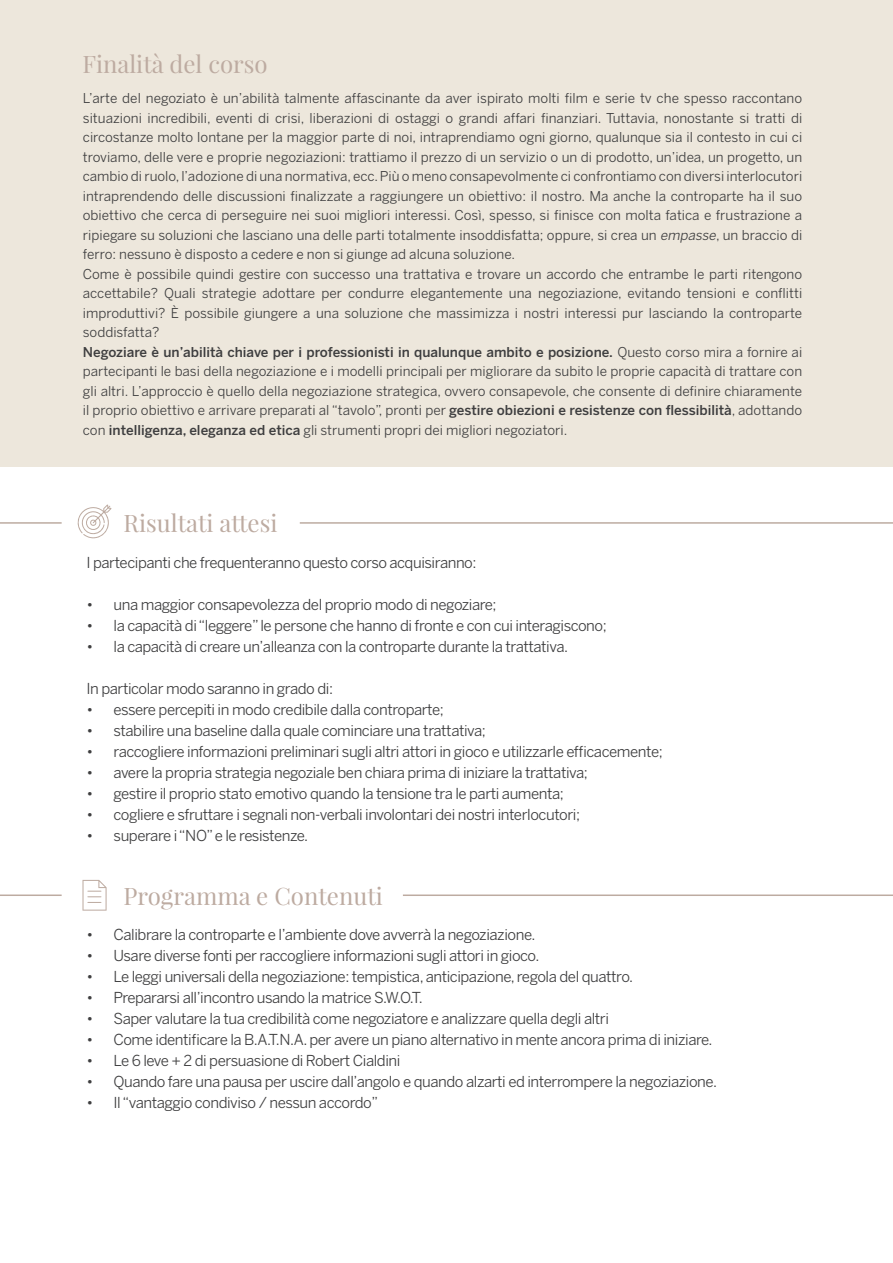
<style>
.page{position:relative;width:893px;height:1263px;background:#fff}
.page>*{position:absolute;margin:0;border:0;box-sizing:border-box;transform-origin:0 0}
.t1{font:24px "Playfair Display";color:#bdaba1}
.t2{font:15px "Benton Sans";letter-spacing:-.03em;color:#3e3e3f}
.t3{font:13.5px/19.5px "Benton Sans";color:#3e3e3f;text-align:justify}
.s1{font-style:italic}
.s2{font-weight:500}
</style>
<div class="page">
<div style="left:0;top:0;width:893px;height:467px;background:#ede7dc"></div>
<svg style="left:82px;top:880px;width:25px;height:31px"></svg>
<hr style="left:0;top:894px;width:62px;height:2px;background:#bdaba1">
<hr style="left:0;top:522px;width:62px;height:2px;background:#bdaba1">
<hr style="left:403px;top:894px;width:490px;height:2px;background:#bdaba1">
<hr style="left:300px;top:522px;width:593px;height:2px;background:#bdaba1">
<svg style="left:77px;top:504px;width:34px;height:35px"></svg>
<p class="t1" style="left:82px;top:49px;width:187px">Finalità del corso</p>
<p class="t3" style="left:83px;top:88px;width:721px">L’arte del negoziato è un’abilità talmente affascinante da aver ispirato molti film e serie tv che spesso raccontano situazioni incredibili, eventi di crisi, liberazioni di ostaggi o grandi affari finanziari. Tuttavia, nonostante si tratti di circostanze molto lontane per la maggior parte di noi, intraprendiamo ogni giorno, qualunque sia il contesto in cui ci troviamo, delle vere e proprie negoziazioni: trattiamo il prezzo di un servizio o un di prodotto, un’idea, un progetto, un cambio di ruolo, l’adozione di una normativa, ecc. Più o meno consapevolmente ci confrontiamo con diversi interlocutori intraprendendo delle discussioni finalizzate a raggiungere un obiettivo: il nostro. Ma anche la controparte ha il suo obiettivo che cerca di perseguire nei suoi migliori interessi. Così, spesso, si finisce con molta fatica e frustrazione a ripiegare su soluzioni che lasciano una delle parti totalmente insoddisfatta; oppure, si crea un <span class="s1">empasse</span>, un braccio di ferro: nessuno è disposto a cedere e non si giunge ad alcuna soluzione.</p>
<p class="t3" style="left:83px;top:264px;width:721px">Come è possibile quindi gestire con successo una trattativa e trovare un accordo che entrambe le parti ritengono accettabile? Quali strategie adottare per condurre elegantemente una negoziazione, evitando tensioni e conflitti improduttivi? È possibile giungere a una soluzione che massimizza i nostri interessi pur lasciando la controparte soddisfatta?</p>
<p class="t3" style="left:83px;top:342px;width:721px"><span class="s2">Negoziare è un’abilità chiave per i professionisti in qualunque ambito e posizione.</span> Questo corso mira a fornire ai partecipanti le basi della negoziazione e i modelli principali per migliorare da subito le proprie capacità di trattare con gli altri. L’approccio è quello della negoziazione strategica, ovvero consapevole, che consente di definire chiaramente il proprio obiettivo e arrivare preparati al “tavolo”, pronti per <span class="s2">gestire obiezioni e resistenze con flessibilità</span>, adottando con <span class="s2">intelligenza, eleganza ed etica</span> gli strumenti propri dei migliori negoziatori.</p>
<p class="t1" style="left:124px;top:508px;width:155px">Risultati attesi</p>
<p class="t2" style="left:87px;top:553px;width:391px">I partecipanti che frequenteranno questo corso acquisiranno:</p>
<p class="t2" style="left:87px;top:595px;width:412px">• una maggior consapevolezza del proprio modo di negoziare;</p>
<p class="t2" style="left:87px;top:616px;width:522px">• la capacità di “leggere” le persone che hanno di fronte e con cui interagiscono;</p>
<p class="t2" style="left:87px;top:637px;width:483px">• la capacità di creare un’alleanza con la controparte durante la trattativa.</p>
<p class="t2" style="left:87px;top:679px;width:248px">In particolar modo saranno in grado di:</p>
<p class="t2" style="left:87px;top:700px;width:359px">• essere percepiti in modo credibile dalla controparte;</p>
<p class="t2" style="left:87px;top:721px;width:401px">• stabilire una baseline dalla quale cominciare una trattativa;</p>
<p class="t2" style="left:87px;top:742px;width:578px">• raccogliere informazioni preliminari sugli altri attori in gioco e utilizzarle efficacemente;</p>
<p class="t2" style="left:87px;top:763px;width:503px">• avere la propria strategia negoziale ben chiara prima di iniziare la trattativa;</p>
<p class="t2" style="left:87px;top:784px;width:479px">• gestire il proprio stato emotivo quando la tensione tra le parti aumenta;</p>
<p class="t2" style="left:87px;top:805px;width:495px">• cogliere e sfruttare i segnali non-verbali involontari dei nostri interlocutori;</p>
<p class="t2" style="left:87px;top:826px;width:223px">• superare i “NO” e le resistenze.</p>
<p class="t1" style="left:124px;top:881px;width:261px">Programma e Contenuti</p>
<p class="t2" style="left:87px;top:925px;width:450px">• Calibrare la controparte e l’ambiente dove avverrà la negoziazione.</p>
<p class="t2" style="left:87px;top:946px;width:454px">• Usare diverse fonti per raccogliere informazioni sugli attori in gioco.</p>
<p class="t2" style="left:87px;top:967px;width:548px">• Le leggi universali della negoziazione: tempistica, anticipazione, regola del quattro.</p>
<p class="t2" style="left:87px;top:988px;width:338px">• Prepararsi all’incontro usando la matrice S.W.O.T.</p>
<p class="t2" style="left:87px;top:1009px;width:524px">• Saper valutare la tua credibilità come negoziatore e analizzare quella degli altri</p>
<p class="t2" style="left:87px;top:1030px;width:628px">• Come identificare la B.A.T.N.A. per avere un piano alternativo in mente ancora prima di iniziare.</p>
<p class="t2" style="left:87px;top:1051px;width:315px">• Le 6 leve + 2 di persuasione di Robert Cialdini</p>
<p class="t2" style="left:87px;top:1072px;width:632px">• Quando fare una pausa per uscire dall’angolo e quando alzarti ed interrompere la negoziazione.</p>
<p class="t2" style="left:87px;top:1093px;width:293px">• Il “vantaggio condiviso / nessun accordo”</p>
</div>
